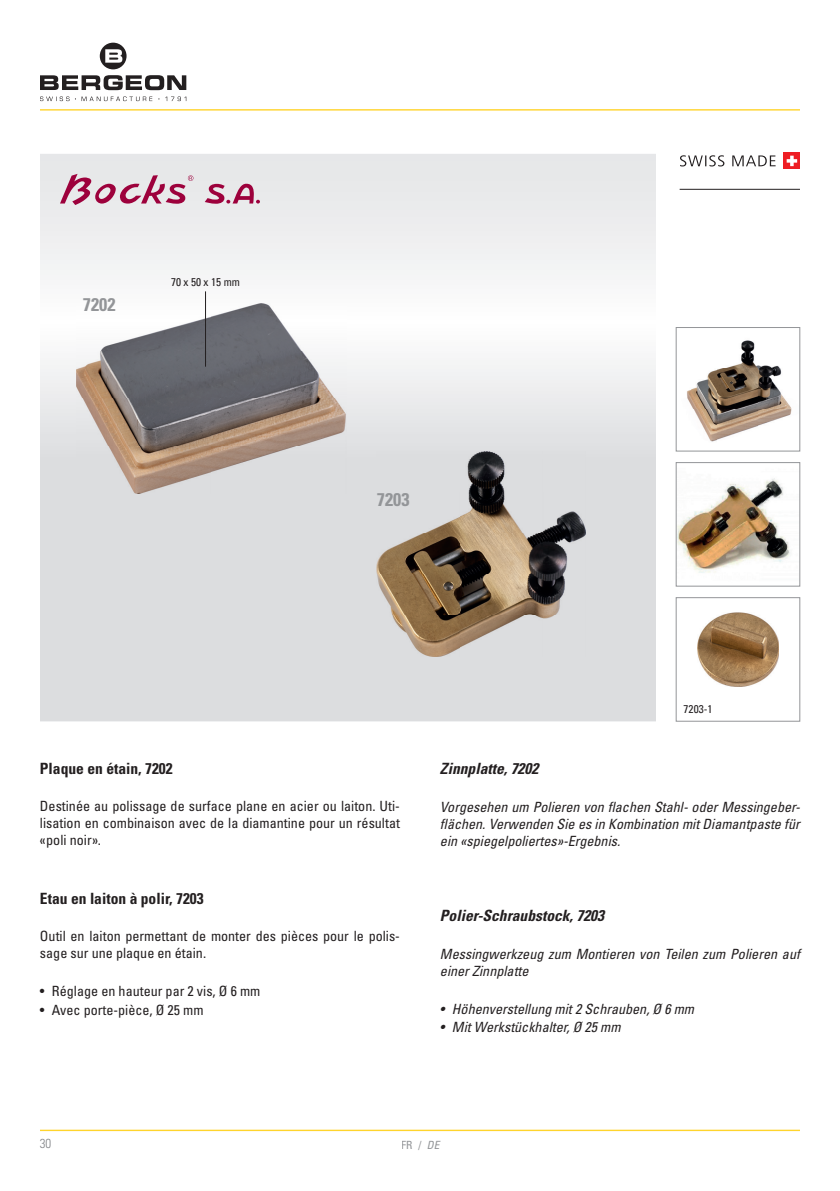
<style>
.page{position:relative;width:840px;height:1191px;background:#fff}
.page>*{position:absolute;margin:0;border:0;box-sizing:border-box;transform-origin:0 0}
.t1{font:700 condensed 18.4px "Univers";color:#939598}
.t2{font:700 condensed 15.6px "Univers";color:#231f20}
.t3{font:italic 700 condensed 15.6px "Univers";color:#231f20}
.t4{font:italic condensed 14px/17px "Univers";color:#231f20;text-align:justify}
.t5{font:condensed 14px/17px "Univers";color:#231f20;text-align:justify}
.t6{font:300 condensed 13px "Univers LT Pro";color:#808285}
.t7{font:condensed 11.2px "Univers";color:#231f20}
.t8{font:condensed 11.2px "Univers";color:#939598}
.t9{font:italic condensed 11.2px "Univers";color:#939598}
</style>
<div class="page">
<svg style="left:40px;top:154px;width:615px;height:567px"></svg>
<svg style="left:40px;top:75px;width:146px;height:15px"></svg>
<svg style="left:40px;top:96px;width:146px;height:5px"></svg>
<svg style="left:100px;top:43px;width:26px;height:26px"></svg>
<hr style="left:40px;top:109px;width:759px;height:2px;background:#ffd42c">
<hr style="left:40px;top:1129px;width:759px;height:2px;background:#ffd42c">
<svg style="left:783px;top:153px;width:16px;height:16px"></svg>
<svg style="left:786px;top:156px;width:10px;height:10px"></svg>
<svg style="left:680px;top:155px;width:95px;height:11px"></svg>
<hr style="left:679px;top:189px;width:120px;height:1px;background:#231f20">
<svg style="left:205px;top:183px;width:55px;height:21px"></svg>
<svg style="left:60px;top:174px;width:133px;height:31px;background:#d1a4b6"></svg>
<img style="left:77px;top:304px;width:269px;height:190px">
<img style="left:677px;top:478px;width:113px;height:95px">
<div style="left:675px;top:462px;width:124px;height:124px;border:1px solid #939598"></div>
<img style="left:376px;top:451px;width:208px;height:205px">
<hr style="left:205px;top:291px;width:1px;height:76px;background:#231f20">
<img style="left:687px;top:340px;width:105px;height:102px">
<div style="left:675px;top:327px;width:124px;height:124px;border:1px solid #939598"></div>
<img style="left:697px;top:612px;width:81px;height:74px">
<div style="left:675px;top:597px;width:124px;height:124px;border:1px solid #939598"></div>
<h1 class="t1" style="left:83px;top:293px;width:34px">7202</h1>
<p class="t7" style="left:171px;top:275px;width:70px">70 x 50 x 15 mm</p>
<h1 class="t1" style="left:376px;top:488px;width:34px">7203</h1>
<p class="t2" style="left:40px;top:758px;width:134px">Plaque en étain, 7202</p>
<p class="t5" style="left:40px;top:797px;width:361px">Destinée au polissage de surface plane en acier ou laiton. Uti&shy;lisation en combinaison avec de la diamantine pour un résultat «poli noir».</p>
<p class="t2" style="left:40px;top:888px;width:165px">Etau en laiton à polir, 7203</p>
<p class="t5" style="left:40px;top:927px;width:361px">Outil en laiton permettant de monter des pièces pour le polis&shy;sage sur une plaque en étain.</p>
<p class="t5" style="left:40px;top:982px;width:222px">• Réglage en hauteur par 2 vis, Ø 6 mm</p>
<p class="t5" style="left:40px;top:1001px;width:165px">• Avec porte-pièce, Ø 25 mm</p>
<p class="t7" style="left:683px;top:702px;width:30px">7203-1</p>
<p class="t3" style="left:440px;top:759px;width:100px">Zinnplatte, 7202</p>
<p class="t4" style="left:440px;top:798px;width:361px">Vorgesehen um Polieren von flachen Stahl- oder Messingeber&shy;flächen. Verwenden Sie es in Kombination mit Diamantpaste für ein «spiegelpoliertes»-Ergebnis.</p>
<p class="t3" style="left:440px;top:906px;width:165px">Polier-Schraubstock, 7203</p>
<p class="t4" style="left:440px;top:945px;width:361px">Messingwerkzeug zum Montieren von Teilen zum Polieren auf einer Zinnplatte</p>
<p class="t4" style="left:440px;top:1000px;width:255px">• Höhenverstellung mit 2 Schrauben, Ø 6 mm</p>
<p class="t4" style="left:440px;top:1018px;width:182px">• Mit Werkstückhalter, Ø 25 mm</p>
<p class="t6" style="left:40px;top:1135px;width:13px">30</p>
<p class="t8" style="left:401px;top:1138px;width:13px">FR</p>
<p class="t8" style="left:418px;top:1138px;width:5px">/</p>
<p class="t9" style="left:426px;top:1138px;width:14px">DE</p>
</div>
